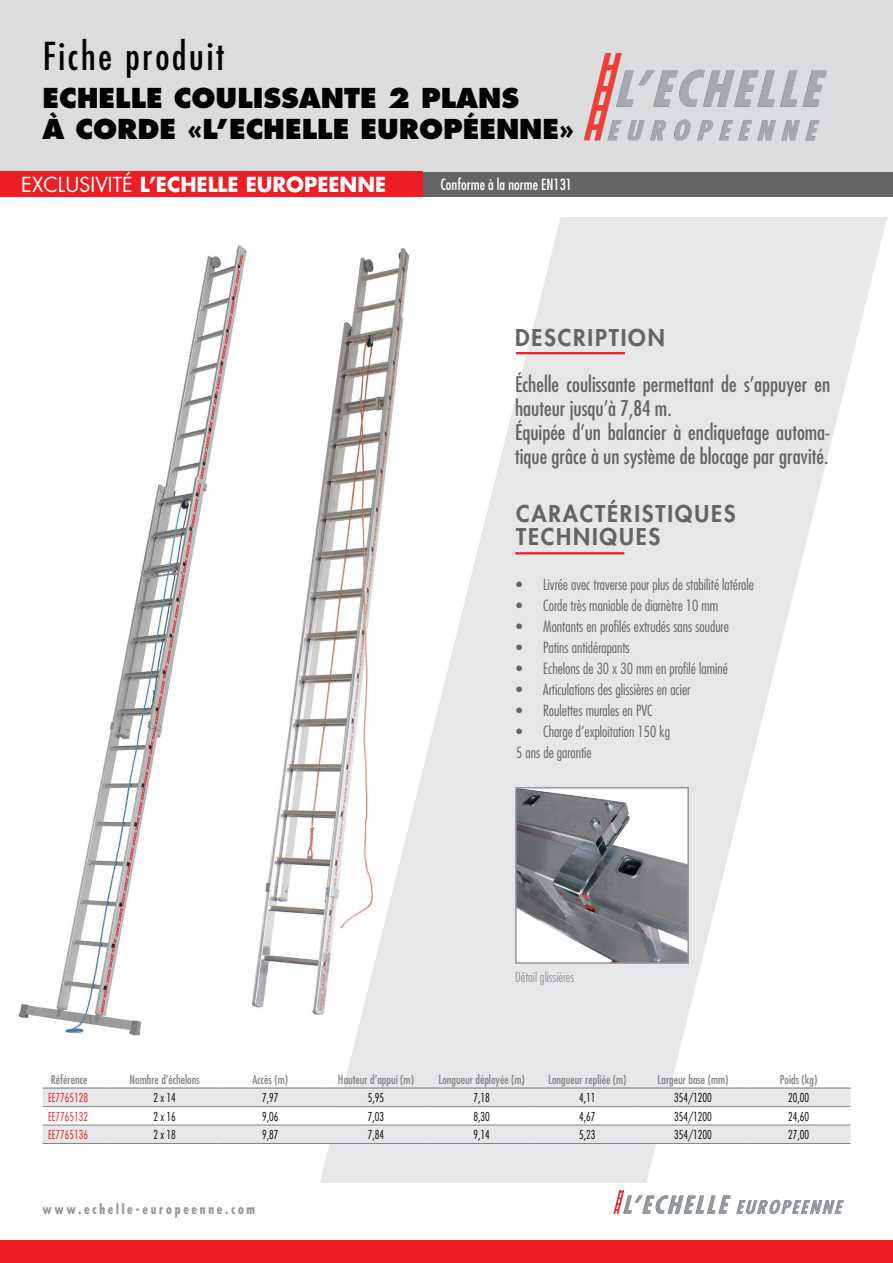
<style>
.page{position:relative;width:893px;height:1263px;background:#fff}
.page>*{position:absolute;margin:0;border:0;box-sizing:border-box;transform-origin:0 0}
.t1{font:condensed 37.5px "Futura Std";letter-spacing:.075em;color:#000}
.t2{font:800 26.7px/31.5px "Futura Std";color:#000}
.t3{font:800 22.5px/22.5px "Futura Std";letter-spacing:.08em;color:#636466}
.t4{font:condensed 21px/24px "Futura Std";color:#636466}
.t5{font:700 20.1px "Futura Std";color:#fff}
.t6{font:300 condensed 15px/21px "Futura Std";color:#636466}
.t7{font:condensed 15px "Futura Std";color:#fff}
.t8{font:700 condensed 13.5px "Futura Std";letter-spacing:.2em;color:#939598}
.t9{font:300 condensed 13.5px "Futura Std";color:#939598}
.t10{font:condensed 12px "Futura Std";color:#808285}
.t11{font:300 condensed 12px "Futura Std";color:#000;scale:.94 1}
.t12{font:300 condensed 12px "Futura Std";color:#ed1d24;scale:.94 1}
.s1{font-weight:400}
</style>
<div class="page">
<svg style="left:320px;top:217px;width:567px;height:966px;fill:#e6e7e8"></svg>
<svg style="left:513px;top:1088px;width:337px;height:55px"></svg>
<hr style="left:428px;top:1087px;width:105px;height:1px;background:#808285">
<hr style="left:533px;top:1087px;width:106px;height:1px;background:#808285">
<hr style="left:639px;top:1087px;width:106px;height:1px;background:#808285">
<hr style="left:745px;top:1087px;width:105px;height:1px;background:#808285">
<hr style="left:428px;top:1106px;width:105px;height:1px;background:#808285">
<hr style="left:533px;top:1106px;width:106px;height:1px;background:#808285">
<hr style="left:639px;top:1106px;width:106px;height:1px;background:#808285">
<hr style="left:745px;top:1106px;width:105px;height:1px;background:#808285">
<hr style="left:428px;top:1125px;width:105px;height:1px;background:#808285">
<hr style="left:533px;top:1125px;width:106px;height:1px;background:#808285">
<hr style="left:639px;top:1125px;width:106px;height:1px;background:#808285">
<hr style="left:745px;top:1125px;width:105px;height:1px;background:#808285">
<hr style="left:428px;top:1143px;width:105px;height:1px;background:#808285">
<hr style="left:533px;top:1143px;width:106px;height:1px;background:#808285">
<hr style="left:639px;top:1143px;width:106px;height:1px;background:#808285">
<hr style="left:745px;top:1143px;width:105px;height:1px;background:#808285">
<div style="left:0;top:171px;width:893px;height:26px;background:#636466"></div>
<div style="left:0;top:1241px;width:893px;height:22px;background:#ed1d24"></div>
<div style="left:0;top:0;width:893px;height:171px;background:#dcddde"></div>
<svg style="left:613px;top:1191px;width:231px;height:23px"></svg>
<img style="left:583px;top:53px;width:244px;height:88px">
<hr style="left:516px;top:352px;width:109px;height:2px;background:#ed1d24">
<hr style="left:515px;top:552px;width:109px;height:2px;background:#ed1d24">
<img style="left:0;top:171px;width:513px;height:977px">
<img style="left:252px;top:249px;width:156px;height:765px">
<img style="left:518px;top:790px;width:168px;height:171px">
<div style="left:515px;top:787px;width:174px;height:177px;border:2px solid #939598"></div>
<h1 class="t1" style="left:43px;top:34px;width:183px">Fiche produit</h1>
<h2 class="t2" style="left:43px;top:82px;width:533px">ECHELLE COULISSANTE 2 PLANS<br>À CORDE «L’ECHELLE EUROPÉENNE»</h2>
<h3 class="t5" style="left:21px;top:171px;width:366px"><span class="s1">EXCLUSIVITÉ</span> L’ECHELLE EUROPEENNE</h3>
<p class="t7" style="left:440px;top:176px;width:133px">Conforme à la norme EN131</p>
<h3 class="t3" style="left:515px;top:326px;width:151px">DESCRIPTION</h3>
<h3 class="t4" style="left:515px;top:372px;width:317px">Échelle coulissante permettant de s’appuyer en hauteur jusqu’à 7,84 m.<br>Équipée d’un balancier à encliquetage automa&shy;tique grâce à un système de blocage par gravité.</h3>
<h3 class="t3" style="left:516px;top:503px;width:221px">CARACTÉRISTIQUES<br>TECHNIQUES</h3>
<p class="t6" style="left:516px;top:574px;width:239px">• Livrée avec traverse pour plus de stabilité latérale</p>
<p class="t6" style="left:516px;top:595px;width:204px">• Corde très maniable de diamètre 10 mm</p>
<p class="t6" style="left:516px;top:616px;width:214px">• Montants en profilés extrudés sans soudure</p>
<p class="t6" style="left:516px;top:637px;width:115px">• Patins antidérapants</p>
<p class="t6" style="left:516px;top:658px;width:213px">• Echelons de 30 x 30 mm en profilé laminé</p>
<p class="t6" style="left:516px;top:679px;width:176px">• Articulations des glissières en acier</p>
<p class="t6" style="left:516px;top:700px;width:138px">• Roulettes murales en PVC</p>
<p class="t6" style="left:516px;top:721px;width:155px">• Charge d’exploitation 150 kg<br>5 ans de garantie</p>
<p class="t9" style="left:515px;top:969px;width:61px">Détail glissières</p>
<p class="t10" style="left:51px;top:1072px;width:38px">Référence</p>
<p class="t10" style="left:130px;top:1072px;width:72px">Nombre d’échelons</p>
<p class="t10" style="left:253px;top:1072px;width:37px">Accès (m)</p>
<p class="t10" style="left:338px;top:1072px;width:78px">Hauteur d’appui (m)</p>
<p class="t10" style="left:438px;top:1072px;width:88px">Longueur déployée (m)</p>
<p class="t10" style="left:548px;top:1072px;width:80px">Longueur repliée (m)</p>
<p class="t10" style="left:657px;top:1072px;width:73px">Largeur base (mm)</p>
<p class="t10" style="left:780px;top:1072px;width:39px">Poids (kg)</p>
<p class="t12" style="left:48px;top:1091px;width:44px">EE7765128</p>
<p class="t11" style="left:153px;top:1091px;width:25px">2 x 14</p>
<p class="t11" style="left:262px;top:1091px;width:19px">7,97</p>
<p class="t11" style="left:368px;top:1091px;width:19px">5,95</p>
<p class="t11" style="left:473px;top:1091px;width:19px">7,18</p>
<p class="t11" style="left:579px;top:1091px;width:19px">4,11</p>
<p class="t11" style="left:674px;top:1091px;width:42px">354/1200</p>
<p class="t11" style="left:788px;top:1091px;width:24px">20,00</p>
<p class="t12" style="left:48px;top:1109px;width:44px">EE7765132</p>
<p class="t11" style="left:153px;top:1109px;width:25px">2 x 16</p>
<p class="t11" style="left:262px;top:1109px;width:19px">9,06</p>
<p class="t11" style="left:368px;top:1109px;width:19px">7,03</p>
<p class="t11" style="left:473px;top:1109px;width:19px">8,30</p>
<p class="t11" style="left:579px;top:1109px;width:19px">4,67</p>
<p class="t11" style="left:674px;top:1109px;width:42px">354/1200</p>
<p class="t11" style="left:788px;top:1109px;width:24px">24,60</p>
<p class="t12" style="left:48px;top:1128px;width:44px">EE7765136</p>
<p class="t11" style="left:153px;top:1128px;width:25px">2 x 18</p>
<p class="t11" style="left:262px;top:1128px;width:19px">9,87</p>
<p class="t11" style="left:368px;top:1128px;width:19px">7,84</p>
<p class="t11" style="left:473px;top:1128px;width:19px">9,14</p>
<p class="t11" style="left:579px;top:1128px;width:19px">5,23</p>
<p class="t11" style="left:674px;top:1128px;width:42px">354/1200</p>
<p class="t11" style="left:788px;top:1128px;width:24px">27,00</p>
<p class="t8" style="left:43px;top:1201px;width:214px">www.echelle-europeenne.com</p>
</div>
